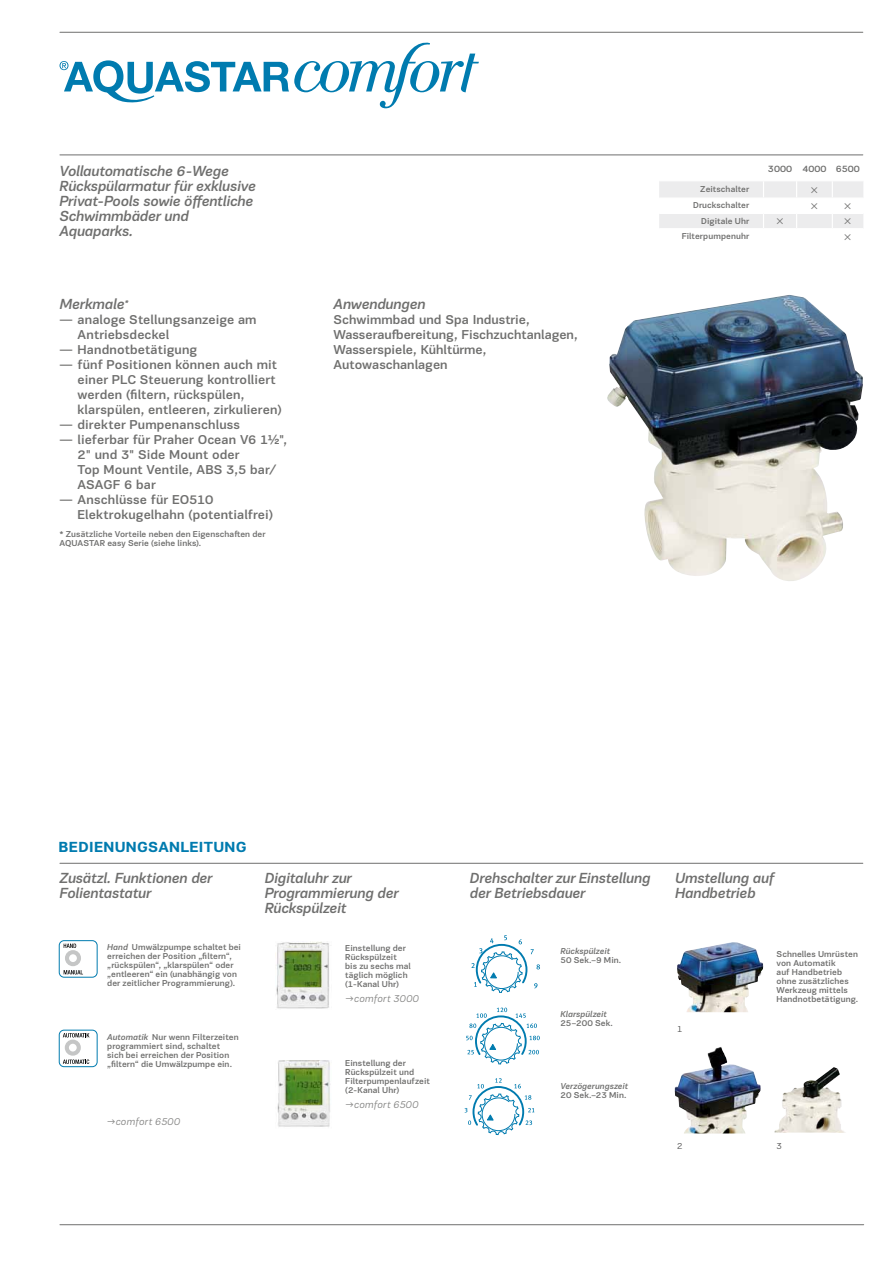
<style>
.page{position:relative;width:893px;height:1263px;background:#fff}
.page>*{position:absolute;margin:0;border:0;box-sizing:border-box;transform-origin:0 0}
.t1{font:100 18px "PF Encore Sans Pro";color:#6f6f6e}
.t2{font:italic 500 15px/15px "PF Encore Sans Pro";letter-spacing:-.015em;color:#6f6f6e}
.t3{font:700 15px "PF Encore Sans Pro";letter-spacing:.02em;color:#007baf}
.t4{font:500 13.2px/15px "PF Encore Sans Pro";letter-spacing:.005em;color:#6f6f6e}
.t5{font:italic 10.5px "PF Encore Sans Pro";letter-spacing:.025em;color:#878786}
.t6{font:500 9.6px "PF Encore Sans Pro";color:#6f6f6e}
.t7{font:9.15px "PF Encore Sans Pro";color:#565656}
.t8{font:500 8.7px/9px "PF Encore Sans Pro";letter-spacing:.01em;color:#6f6f6e}
.t9{font:italic 500 8.7px "PF Encore Sans Pro";letter-spacing:.005em;color:#6f6f6e}
.s1{font-style:italic}
</style>
<div class="page">
<img style="left:607px;top:295px;width:256px;height:286px">
<hr style="left:60px;top:863px;width:803px;height:1px;background:#6f6f6e">
<svg style="left:60px;top:42px;width:419px;height:66px"></svg>
<hr style="left:60px;top:1224px;width:804px;height:1px;background:#6f6f6e">
<hr style="left:60px;top:32px;width:803px;height:1px;background:#6f6f6e">
<hr style="left:60px;top:155px;width:803px;height:1px;background:#6f6f6e">
<svg style="left:465px;top:1078px;width:69px;height:57px"></svg>
<svg style="left:471px;top:935px;width:69px;height:58px"></svg>
<svg style="left:466px;top:1007px;width:74px;height:58px"></svg>
<div style="left:59px;top:940px;width:38px;height:37px;border:1px solid #007baf;border-radius:5px"></div>
<svg style="left:64px;top:944px;width:12px;height:4px"></svg>
<svg style="left:64px;top:970px;width:19px;height:4px"></svg>
<div style="left:65px;top:950px;width:16px;height:16px;border:4px solid #c5c6c6;border-radius:50%"></div>
<div style="left:59px;top:1030px;width:38px;height:37px;border:1px solid #007baf;border-radius:5px"></div>
<svg style="left:63px;top:1033px;width:27px;height:4px"></svg>
<svg style="left:63px;top:1059px;width:26px;height:5px"></svg>
<div style="left:65px;top:1039px;width:16px;height:17px;border:4px solid #c5c6c6;border-radius:50%"></div>
<img style="left:675px;top:1047px;width:86px;height:86px">
<img style="left:774px;top:1067px;width:70px;height:65px">
<img style="left:677px;top:942px;width:86px;height:70px">
<img style="left:276px;top:941px;width:53px;height:68px">
<img style="left:277px;top:1060px;width:54px;height:67px">
<svg style="left:659px;top:181px;width:204px;height:47px"></svg>
<h2 class="t2" style="left:60px;top:164px;width:198px">Vollautomatische 6-Wege<br>Rückspülarmatur für exklusive<br>Privat-Pools sowie öffentliche<br>Schwimmbäder und<br>Aquaparks.</h2>
<h2 class="t2" style="left:60px;top:297px;width:70px">Merkmale<sup>*</sup></h2>
<h3 class="t4" style="left:60px;top:312px;width:199px">̵ analoge Stellungsanzeige am</h3>
<h3 class="t4" style="left:78px;top:327px;width:93px">Antriebsdeckel</h3>
<h3 class="t4" style="left:60px;top:342px;width:139px">̵ Handnotbetätigung</h3>
<h3 class="t4" style="left:60px;top:357px;width:219px">̵ fünf Positionen können auch mit</h3>
<h3 class="t4" style="left:78px;top:372px;width:200px">einer PLC Steuerung kontrolliert</h3>
<h3 class="t4" style="left:78px;top:387px;width:168px">werden (filtern, rückspülen,</h3>
<h3 class="t4" style="left:78px;top:402px;width:206px">klarspülen, entleeren, zirkulieren)</h3>
<h3 class="t4" style="left:60px;top:417px;width:182px">̵ direkter Pumpenanschluss</h3>
<h3 class="t4" style="left:60px;top:432px;width:229px">̵ lieferbar für Praher Ocean V6 11/2",</h3>
<h3 class="t4" style="left:78px;top:447px;width:164px">2" und 3" Side Mount oder</h3>
<h3 class="t4" style="left:78px;top:462px;width:201px">Top Mount Ventile, ABS 3,5 bar/</h3>
<h3 class="t4" style="left:78px;top:477px;width:80px">ASAGF 6 bar</h3>
<h3 class="t4" style="left:60px;top:492px;width:155px">̵ Anschlüsse für EO510</h3>
<h3 class="t4" style="left:78px;top:507px;width:197px">Elektrokugelhahn (potentialfrei)</h3>
<p class="t8" style="left:60px;top:530px;width:208px">* Zusätzliche Vorteile neben den Eigenschaften der<br>AQUASTAR easy Serie (siehe links).</p>
<h2 class="t2" style="left:334px;top:297px;width:94px">Anwendungen</h2>
<h3 class="t4" style="left:334px;top:312px;width:246px">Schwimmbad und Spa Industrie,<br>Wasseraufbereitung, Fischzuchtanlagen,<br>Wasserspiele, Kühltürme,<br>Autowaschanlagen</h3>
<p class="t6" style="left:768px;top:163px;width:93px">3000 4000 6500</p>
<p class="t8" style="left:700px;top:185px;width:50px">Zeitschalter</p>
<h1 class="t1" style="left:809px;top:178px;width:12px">×</h1>
<p class="t8" style="left:693px;top:201px;width:58px">Druckschalter</p>
<h1 class="t1" style="left:809px;top:195px;width:12px">×</h1>
<h1 class="t1" style="left:843px;top:195px;width:12px">×</h1>
<p class="t8" style="left:701px;top:216px;width:49px">Digitale Uhr</p>
<h1 class="t1" style="left:775px;top:210px;width:12px">×</h1>
<h1 class="t1" style="left:843px;top:210px;width:12px">×</h1>
<p class="t8" style="left:682px;top:231px;width:69px">Filterpumpenuhr</p>
<h1 class="t1" style="left:843px;top:225px;width:12px">×</h1>
<h2 class="t3" style="left:58px;top:837px;width:190px">BEDIENUNGSANLEITUNG</h2>
<h2 class="t2" style="left:60px;top:871px;width:154px">Zusätzl. Funktionen der<br>Folientastatur</h2>
<h2 class="t2" style="left:265px;top:871px;width:135px">Digitaluhr zur<br>Programmierung der<br>Rückspülzeit</h2>
<p class="t8" style="left:107px;top:942px;width:135px"><span class="s1">Hand</span> Umwälzpumpe schaltet bei erreichen der Position „filtern“, „rückspülen“, „klarspülen“ oder „entleeren“ ein (unabhängig von der zeitlicher Programmierung).</p>
<p class="t8" style="left:345px;top:944px;width:67px">Einstellung der<br>Rückspülzeit<br>bis zu sechs mal täglich möglich (1-Kanal Uhr)</p>
<p class="t5" style="left:345px;top:992px;width:75px">→comfort 3000</p>
<p class="t8" style="left:107px;top:1032px;width:133px"><span class="s1">Automatik</span> Nur wenn Filterzeiten programmiert sind, schaltet sich bei erreichen der Position „filtern“ die Umwälzpumpe ein.</p>
<p class="t5" style="left:107px;top:1115px;width:75px">→comfort 6500</p>
<p class="t8" style="left:345px;top:1059px;width:86px">Einstellung der<br>Rückspülzeit und<br>Filterpumpenlaufzeit (2-Kanal Uhr)</p>
<p class="t5" style="left:345px;top:1098px;width:75px">→comfort 6500</p>
<h2 class="t2" style="left:470px;top:871px;width:182px">Drehschalter zur Einstellung der Betriebsdauer</h2>
<p class="t9" style="left:560px;top:945px;width:51px">Rückspülzeit</p>
<p class="t8" style="left:560px;top:955px;width:62px">50 Sek.–9 Min.</p>
<p class="t9" style="left:560px;top:1008px;width:48px">Klarspülzeit</p>
<p class="t8" style="left:560px;top:1018px;width:54px">25–200 Sek.</p>
<p class="t9" style="left:560px;top:1080px;width:69px">Verzögerungszeit</p>
<p class="t8" style="left:560px;top:1090px;width:67px">20 Sek.–23 Min.</p>
<h2 class="t2" style="left:675px;top:871px;width:101px">Umstellung auf<br>Handbetrieb</h2>
<p class="t7" style="left:677px;top:1024px;width:7px">1</p>
<p class="t8" style="left:777px;top:949px;width:83px">Schnelles Umrüsten von Automatik<br>auf Handbetrieb ohne zusätzliches<br>Werkzeug mittels<br>Handnotbetätigung.</p>
<p class="t7" style="left:677px;top:1140px;width:7px">2</p>
<p class="t7" style="left:777px;top:1140px;width:7px">3</p>
</div>
